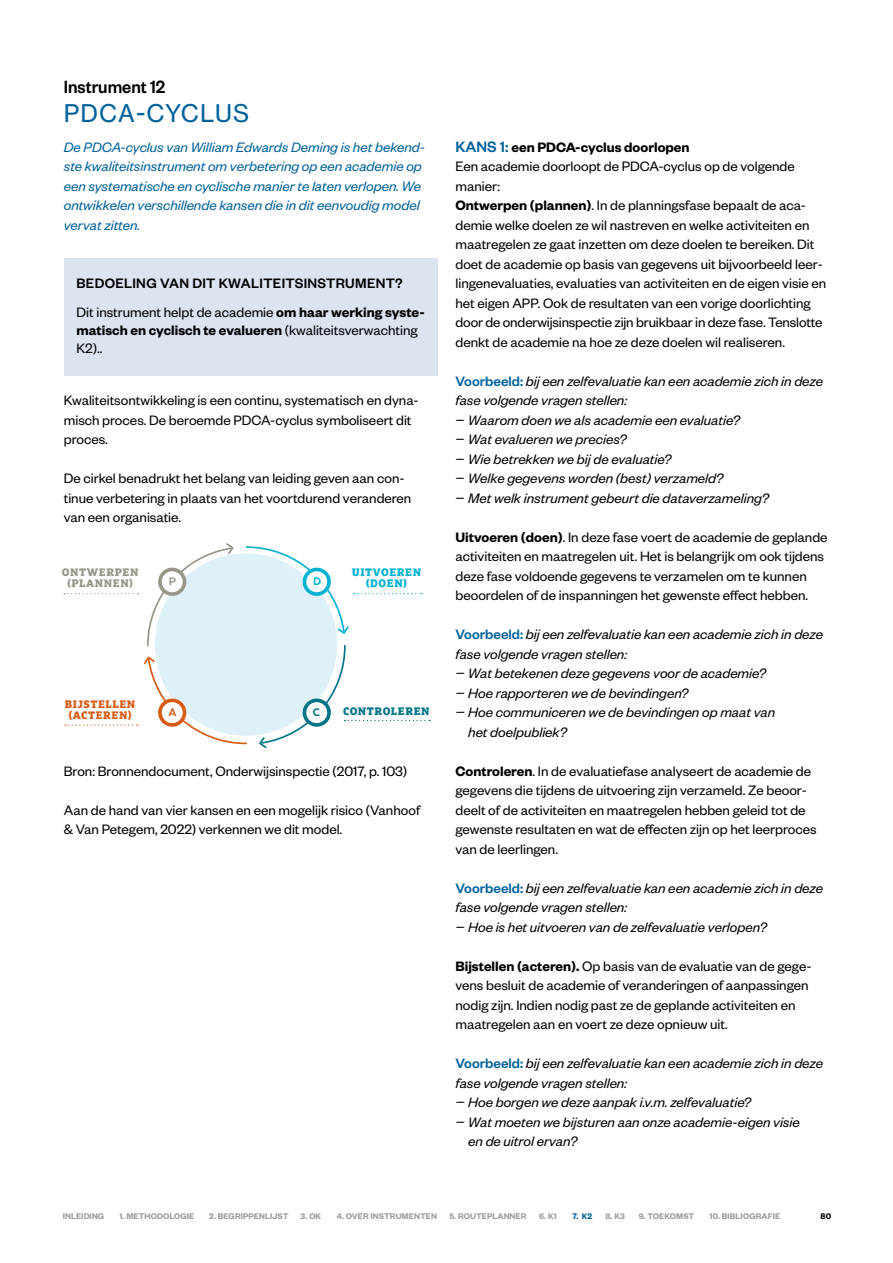
<style>
.page{position:relative;width:893px;height:1263px;background:#fff}
.page>*{position:absolute;margin:0;border:0;box-sizing:border-box;transform-origin:0 0}
.t1{font:24px "N Haas Grotesk TX Std 55 Rg";letter-spacing:.04em;color:#00619b}
.t2{font:500 19.5px "Founders Grotesk";color:#000;scale:.93 1}
.t3{font:15px/19.5px "Founders Grotesk";color:#000}
.t4{font:italic 15px/19.5px "Founders Grotesk";color:#000}
.t5{font:italic 15px/19.5px "Founders Grotesk";color:#00619b}
.t6{font:500 15px/29.1px "Founders Grotesk";letter-spacing:.02em;color:#000}
.t7{font:600 15px/18px "Founders Grotesk";color:#000}
.t8{font:300 14.25px/16.8px "Texta Alt";letter-spacing:-.005em;color:#000}
.t9{font:800 12.6px "Texta Alt";color:#989689}
.t10{font:800 12.6px "Texta Alt";color:#d75b15}
.t11{font:800 12.6px "Texta Alt";color:#00b2d1}
.t12{font:800 12.6px "Texta Alt";color:#007487}
.t13{font:900 10.8px/10.8px "Marselis Slab Pro";letter-spacing:.055em;color:#d75b15;text-align:center}
.t14{font:900 10.8px/10.8px "Marselis Slab Pro";letter-spacing:.055em;color:#989689;text-align:center}
.t15{font:900 10.8px/10.8px "Marselis Slab Pro";letter-spacing:.05em;color:#00b2d1;text-align:center}
.t16{font:900 10.8px "Marselis Slab Pro";letter-spacing:.055em;color:#007487}
.t17{font:600 9px "Founders Grotesk";letter-spacing:.01em;color:#9d9d9c}
.t18{font:600 9px "Founders Grotesk";color:#00619b}
.t19{font:600 9px "Founders Grotesk";color:#000}
.s1{font-weight:500;font-size:16.5px;color:#00619b}
.s2{font-weight:600}
.s3{font-weight:500;font-style:normal;color:#00619b}
.s4{font-style:normal}
.s5{font-weight:400}
</style>
<div class="page">
<div style="left:64px;top:258px;width:374px;height:118px;background:#dce3f1"></div>
<svg style="left:64px;top:593px;width:75px;height:1px"></svg>
<div style="left:155px;top:553px;width:182px;height:183px;background:#dff1f8;border-radius:50%"></div>
<svg style="left:147px;top:543px;width:87px;height:104px"></svg>
<svg style="left:259px;top:645px;width:171px;height:103px"></svg>
<svg style="left:245px;top:546px;width:177px;height:89px"></svg>
<svg style="left:65px;top:655px;width:182px;height:90px"></svg>
<div style="left:160px;top:569px;width:25px;height:25px;background:#fff;border-radius:50%"></div>
<div style="left:158px;top:568px;width:28px;height:28px;border:4px solid #989689;border-radius:50%"></div>
<div style="left:160px;top:700px;width:25px;height:25px;background:#fff;border-radius:50%"></div>
<div style="left:158px;top:698px;width:28px;height:29px;border:4px solid #d75b15;border-radius:50%"></div>
<div style="left:304px;top:569px;width:25px;height:25px;background:#fff;border-radius:50%"></div>
<div style="left:303px;top:568px;width:28px;height:28px;border:4px solid #00b2d1;border-radius:50%"></div>
<div style="left:304px;top:700px;width:25px;height:25px;background:#fff;border-radius:50%"></div>
<div style="left:303px;top:698px;width:28px;height:29px;border:4px solid #007487;border-radius:50%"></div>
<h2 class="t2" style="left:64px;top:75px;width:111px">Instrument 12</h2>
<h1 class="t1" style="left:64px;top:98px;width:187px">PDCA-CYCLUS</h1>
<p class="t5" style="left:64px;top:136px;width:363px">De PDCA-cyclus van William Edwards Deming is het bekend&shy;ste kwaliteitsinstrument om verbetering op een academie op een systematische en cyclische manier te laten verlopen. We ontwikkelen verschillende kansen die in dit eenvoudig model vervat zitten.</p>
<p class="t3" style="left:455px;top:136px;width:372px"><span class="s1">KANS 1:</span> <span class="s2">een PDCA-cyclus doorlopen<br></span>Een academie doorloopt de PDCA-cyclus op de volgende manier:<br><span class="s2">Ontwerpen (plannen)</span>. In de planningsfase bepaalt de aca&shy;demie welke doelen ze wil nastreven en welke activiteiten en maatregelen ze gaat inzetten om deze doelen te bereiken. Dit doet de academie op basis van gegevens uit bijvoorbeeld leer&shy;lingenevaluaties, evaluaties van activiteiten en de eigen visie en het eigen APP. Ook de resultaten van een vorige doorlichting door de onderwijsinspectie zijn bruikbaar in deze fase. Tenslotte denkt de academie na hoe ze deze doelen wil realiseren.</p>
<p class="t4" style="left:455px;top:370px;width:369px"><span class="s3">Voorbeeld:</span> bij een zelfevaluatie kan een academie zich in deze fase volgende vragen stellen:<br><span class="s4">−</span> Waarom doen we als academie een evaluatie?<br><span class="s4">−</span> Wat evalueren we precies?<br><span class="s4">−</span> Wie betrekken we bij de evaluatie?<br><span class="s4">−</span> Welke gegevens worden (best) verzameld?<br><span class="s4">−</span> Met welk instrument gebeurt die dataverzameling?</p>
<p class="t3" style="left:455px;top:526px;width:374px"><span class="s2">Uitvoeren (doen)</span>. In deze fase voert de academie de geplande activiteiten en maatregelen uit. Het is belangrijk om ook tijdens deze fase voldoende gegevens te verzamelen om te kunnen beoordelen of de inspanningen het gewenste effect hebben.</p>
<p class="t4" style="left:455px;top:624px;width:369px"><span class="s3">Voorbeeld:</span> bij een zelfevaluatie kan een academie zich in deze</p>
<p class="t4" style="left:455px;top:643px;width:173px">fase volgende vragen stellen:</p>
<p class="t4" style="left:455px;top:663px;width:312px">− Wat betekenen deze gegevens voor de academie?</p>
<p class="t4" style="left:455px;top:682px;width:235px">− Hoe rapporteren we de bevindingen?</p>
<p class="t4" style="left:455px;top:702px;width:321px">− Hoe communiceren we de bevindingen op maat van</p>
<p class="t4" style="left:468px;top:721px;width:100px">het doelpubliek?</p>
<p class="t3" style="left:455px;top:760px;width:363px"><span class="s2">Controleren</span>. In de evaluatiefase analyseert de academie de gegevens die tijdens de uitvoering zijn verzameld. Ze beoor&shy;deelt of de activiteiten en maatregelen hebben geleid tot de gewenste resultaten en wat de effecten zijn op het leerproces van de leerlingen.</p>
<p class="t4" style="left:455px;top:877px;width:369px"><span class="s3">Voorbeeld:</span> bij een zelfevaluatie kan een academie zich in deze fase volgende vragen stellen:<br>− Hoe is het uitvoeren van de zelfevaluatie verlopen?</p>
<p class="t3" style="left:455px;top:955px;width:358px"><span class="s2">Bijstellen (acteren).</span> Op basis van de evaluatie van de gege&shy;vens besluit de academie of veranderingen of aanpassingen nodig zijn. Indien nodig past ze de geplande activiteiten en maatregelen aan en voert ze deze opnieuw uit.</p>
<p class="t4" style="left:455px;top:1053px;width:369px"><span class="s3">Voorbeeld:</span> bij een zelfevaluatie kan een academie zich in deze</p>
<p class="t4" style="left:455px;top:1072px;width:173px">fase volgende vragen stellen:</p>
<p class="t4" style="left:455px;top:1092px;width:297px">− Hoe borgen we deze aanpak i.v.m. zelfevaluatie?</p>
<p class="t4" style="left:455px;top:1111px;width:346px">− Wat moeten we bijsturen aan onze academie-eigen visie</p>
<p class="t4" style="left:468px;top:1131px;width:111px">en de uitrol ervan?</p>
<p class="t6" style="left:77px;top:268px;width:350px">BEDOELING VAN DIT KWALITEITSINSTRUMENT?<br><span class="s5">Dit instrument helpt de academie</span> <span class="s2">om haar werking syste-</span></p>
<p class="t7" style="left:77px;top:321px;width:343px">matisch en cyclisch te evalueren <span class="s5">(kwaliteitsverwachting<br>K2)..</span></p>
<p class="t3" style="left:64px;top:390px;width:356px">Kwaliteitsontwikkeling is een continu, systematisch en dyna&shy;misch proces. De beroemde PDCA-cyclus symboliseert dit proces.</p>
<p class="t3" style="left:64px;top:468px;width:349px">De cirkel benadrukt het belang van leiding geven aan con&shy;tinue verbetering in plaats van het voortdurend veranderen van een organisatie.</p>
<p class="t8" style="left:-2px;top:476px;width:507px">ng zijn op elke verbetering in een organisatie. Deze vier activiteiten zorgen voor een betere waliteit en onderstrepen het cyclische karakter van kwaliteitszorg.</p>
<p class="t14" style="left:62px;top:567px;width:78px">ONTWERPEN (PLANNEN)</p>
<p class="t15" style="left:352px;top:567px;width:71px">UITVOEREN (DOEN)</p>
<p class="t9" style="left:169px;top:575px;width:9px">P</p>
<p class="t11" style="left:313px;top:575px;width:10px">D</p>
<p class="t13" style="left:65px;top:698px;width:72px">BIJSTELLEN (ACTEREN)</p>
<p class="t16" style="left:343px;top:704px;width:88px">CONTROLEREN</p>
<p class="t12" style="left:313px;top:706px;width:9px">C</p>
<p class="t10" style="left:169px;top:706px;width:9px">A</p>
<p class="t3" style="left:64px;top:760px;width:345px">Bron: Bronnendocument, Onderwijsinspectie (2017, p. 103)</p>
<p class="t3" style="left:64px;top:799px;width:358px">Aan de hand van vier kansen en een mogelijk risico (Vanhoof &amp; Van Petegem, 2022) verkennen we dit model.</p>
<p class="t17" style="left:63px;top:1211px;width:43px">INLEIDING</p>
<p class="t17" style="left:119px;top:1211px;width:76px">1. METHODOLOGIE</p>
<p class="t17" style="left:209px;top:1211px;width:81px">2. BEGRIPPENLIJST</p>
<p class="t17" style="left:301px;top:1211px;width:22px">3. OK</p>
<p class="t17" style="left:337px;top:1211px;width:102px">4. OVER INSTRUMENTEN</p>
<p class="t17" style="left:449px;top:1211px;width:79px">5. ROUTEPLANNER</p>
<p class="t17" style="left:539px;top:1211px;width:19px">6. K1</p>
<p class="t18" style="left:572px;top:1211px;width:21px">7. K2</p>
<p class="t17" style="left:605px;top:1211px;width:21px">8. K3</p>
<p class="t17" style="left:639px;top:1211px;width:57px">9. TOEKOMST</p>
<p class="t17" style="left:709px;top:1211px;width:72px">10. BIBLIOGRAFIE</p>
<p class="t19" style="left:821px;top:1211px;width:12px">80</p>
</div>
